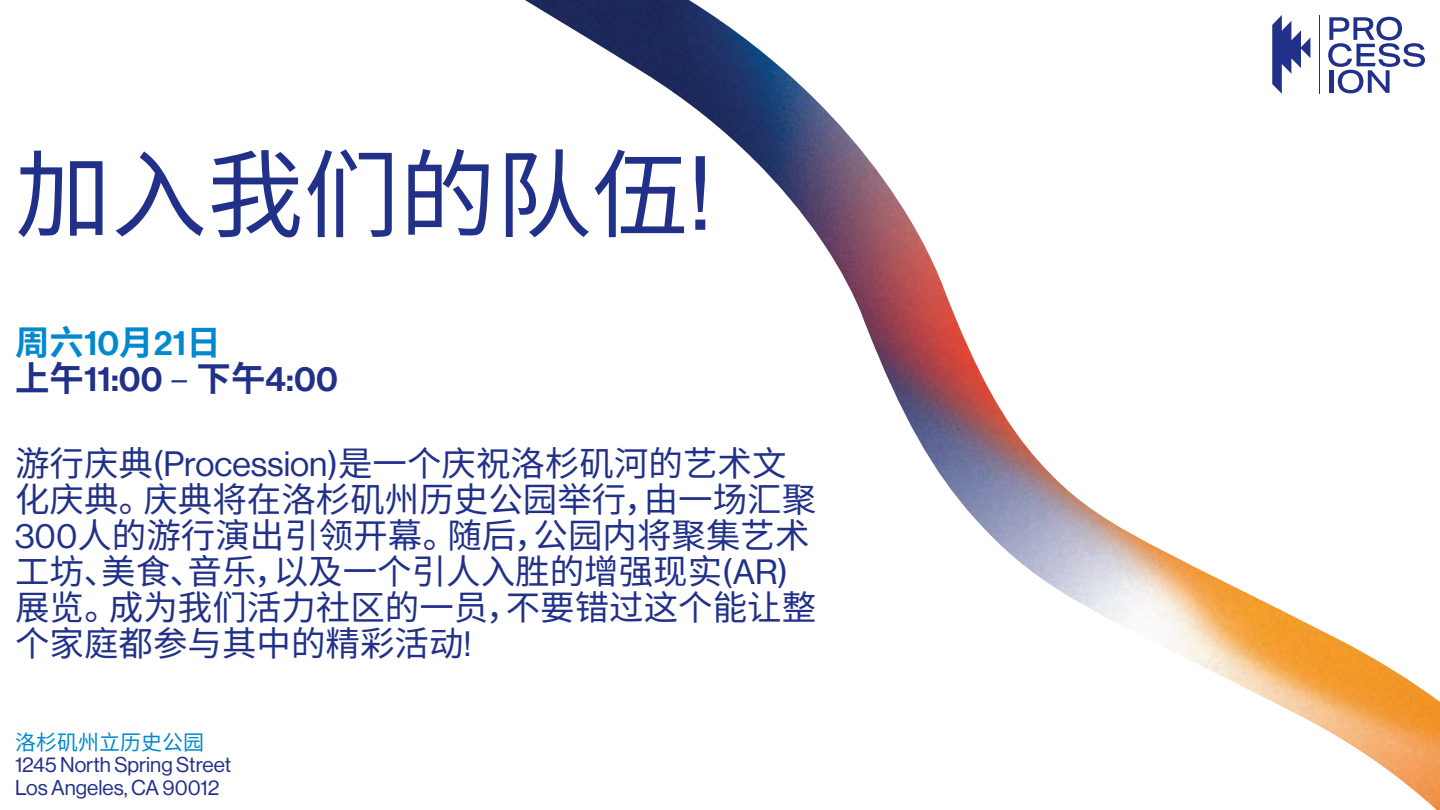
<style>
.page{position:relative;width:1440px;height:810px;background:#fff}
.page>*{position:absolute;margin:0;border:0;box-sizing:border-box;transform-origin:0 0}
.t1{font:96.15px "Source Han Sans CN";color:#213189}
.t2{font:34.5px/36px "Source Han Sans CN";color:#213189}
.t3{font:34.5px "N Haas Grotesk DS Pro 65 Md";color:#213189}
.t4{font:700 34.5px "Source Han Sans CN";color:#0089cf}
.t5{font:21px/22.5px "N Haas Grotesk DS Pro 55 Rg";color:#213189}
.t6{font:21px "Source Han Sans CN";color:#0089cf}
.s1{font-family:"N Haas Grotesk DS Pro 55 Rg";font-size:102.98px}
.s2{font-family:"N Haas Grotesk DS Pro 65 Md";font-weight:400}
.s3{font-family:"Source Han Sans CN";font-weight:700}
.s4{font-family:"Source Han Sans CN"}
.s5{font-family:"N Haas Grotesk DS Pro 55 Rg"}
</style>
<div class="page">
<img style="left:525px;top:0;width:915px;height:810px">
<h1 class="t1" style="left:15px;top:140px;width:699px">加入我们的队伍<span class="s1">!</span></h1>
<p class="t4" style="left:15px;top:323px;width:207px">周六<span class="s2">10</span>月<span class="s2">21</span>日</p>
<p class="t3" style="left:15px;top:359px;width:324px"><span class="s3">上午</span>11:00 <span class="s4">–</span> <span class="s3">下午</span>4:00</p>
<p class="t2" style="left:15px;top:446px;width:803px">游行庆典<span class="s5">(Procession)</span>是一个庆祝洛杉矶河的艺术文化庆典。庆典将在洛杉矶州历史公园举行，由一场汇聚<br><span class="s5">300</span>人的游行演出引领开幕。随后，公园内将聚集艺术工坊、美食、音乐，以及一个引人入胜的增强现实<span class="s5">(AR)</span>展览。成为我们活力社区的一员，不要错过这个能让整个家庭都参与其中的精彩活动<span class="s5">!</span></p>
<p class="t6" style="left:15px;top:730px;width:190px">洛杉矶州立历史公园</p>
<p class="t5" style="left:15px;top:754px;width:218px">1245 North Spring Street<br>Los Angeles, CA 90012</p>
</div>
